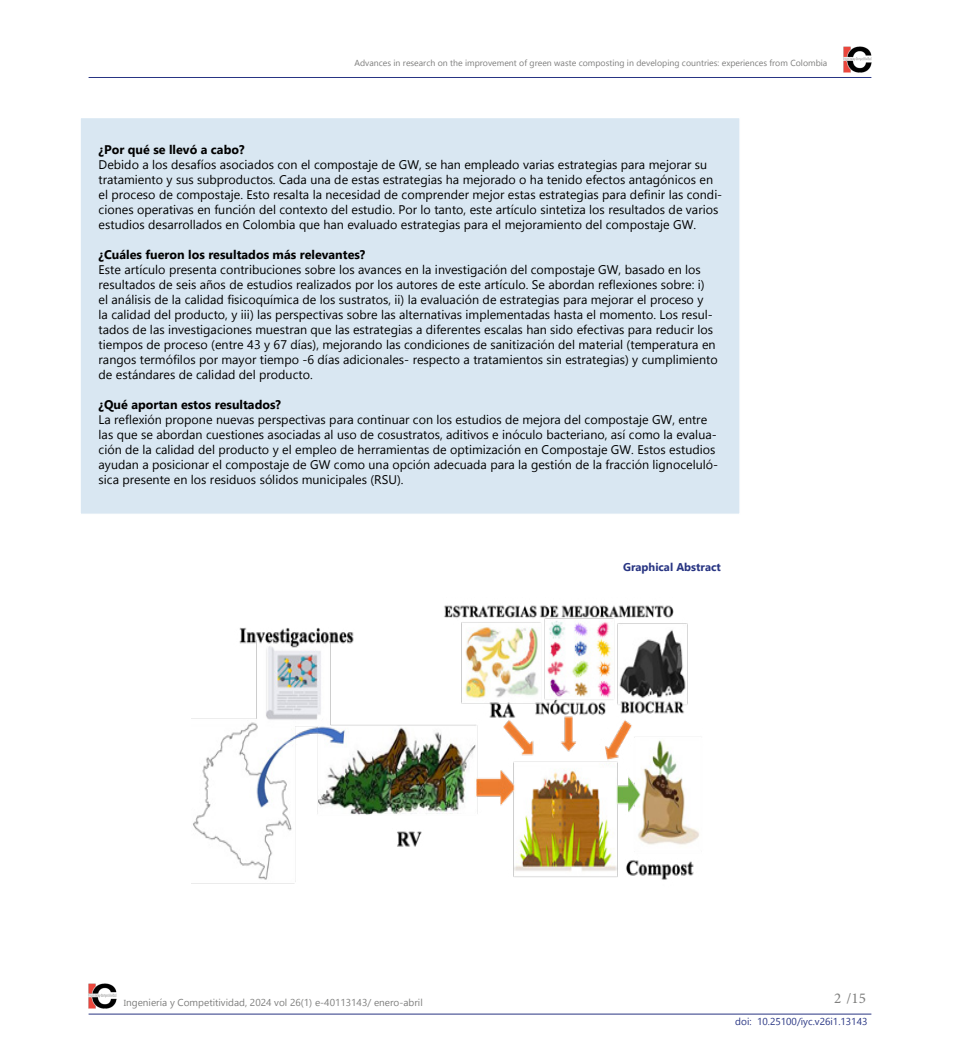
<style>
.page{position:relative;width:960px;height:1061px;background:#fff}
.page>*{position:absolute;margin:0;border:0;box-sizing:border-box;transform-origin:0 0}
.t1{font:15px "Minion Pro";color:#7e7e7d}
.t2{font:12.5px/15px "Gadugi";color:#000}
.t3{font:700 12.5px "Gadugi";color:#000}
.t4{font:700 11.25px "Gadugi";color:#283583}
.t5{font:10px "Gadugi";color:#7e7e7d}
.t6{font:10px "Gadugi";color:#283583}
.t7{font:8.75px "Gadugi";color:#7e7e7d}
.s1{font-size:8.75px}
</style>
<div class="page">
<hr style="left:89px;top:77px;width:782px;height:1px;background:#283583">
<hr style="left:89px;top:1014px;width:782px;height:1px;background:#283583">
<img style="left:89px;top:983px;width:28px;height:26px">
<img style="left:843px;top:47px;width:28px;height:25px">
<div style="left:80px;top:117px;width:661px;height:398px;background:#d9e7f2;border:1px solid #fff"></div>
<img style="left:191px;top:605px;width:508px;height:279px">
<p class="t7" style="left:354px;top:58px;width:474px">Advances in research on the improvement of green waste composting in developing countries: experiences from Colombia</p>
<p class="t3" style="left:99px;top:142px;width:147px">¿Por qué se llevó a cabo?</p>
<p class="t2" style="left:99px;top:157px;width:625px">Debido a los desafíos asociados con el compostaje de GW, se han empleado varias estrategias para mejorar su tratamiento y sus subproductos. Cada una de estas estrategias ha mejorado o ha tenido efectos antagónicos en el proceso de compostaje. Esto resalta la necesidad de comprender mejor estas estrategias para definir las condi&shy;ciones operativas en función del contexto del estudio. Por lo tanto, este artículo sintetiza los resultados de varios estudios desarrollados en Colombia que han evaluado estrategias para el mejoramiento del compostaje GW.</p>
<p class="t3" style="left:99px;top:247px;width:268px">¿Cuáles fueron los resultados más relevantes?</p>
<p class="t2" style="left:99px;top:262px;width:620px">Este artículo presenta contribuciones sobre los avances en la investigación del compostaje GW, basado en los resultados de seis años de estudios realizados por los autores de este artículo. Se abordan reflexiones sobre: i)<br>el análisis de la calidad fisicoquímica de los sustratos, ii) la evaluación de estrategias para mejorar el proceso y<br>la calidad del producto, y iii) las perspectivas sobre las alternativas implementadas hasta el momento. Los resul&shy;tados de las investigaciones muestran que las estrategias a diferentes escalas han sido efectivas para reducir los tiempos de proceso (entre 43 y 67 días), mejorando las condiciones de sanitización del material (temperatura en rangos termófilos por mayor tiempo -6 días adicionales- respecto a tratamientos sin estrategias) y cumplimiento de estándares de calidad del producto.</p>
<p class="t3" style="left:99px;top:397px;width:184px">¿Qué aportan estos resultados?</p>
<p class="t2" style="left:99px;top:412px;width:621px">La reflexión propone nuevas perspectivas para continuar con los estudios de mejora del compostaje GW, entre las que se abordan cuestiones asociadas al uso de cosustratos, aditivos e inóculo bacteriano, así como la evalua&shy;ción de la calidad del producto y el empleo de herramientas de optimización en Compostaje GW. Estos estudios ayudan a posicionar el compostaje de GW como una opción adecuada para la gestión de la fracción lignoceluló&shy;sica presente en los residuos sólidos municipales (RSU).</p>
<p class="t4" style="left:623px;top:560px;width:99px">Graphical Abstract</p>
<p class="t5" style="left:124px;top:996px;width:300px"><span class="s1">I</span>ngeniería y Competitividad, 2024 vol 26(1) e-40113143/ enero-abril</p>
<p class="t1" style="left:834px;top:988px;width:33px">2 /15</p>
<p class="t6" style="left:735px;top:1016px;width:134px">doi: 10.25100/iyc.v26i1.13143</p>
</div>
